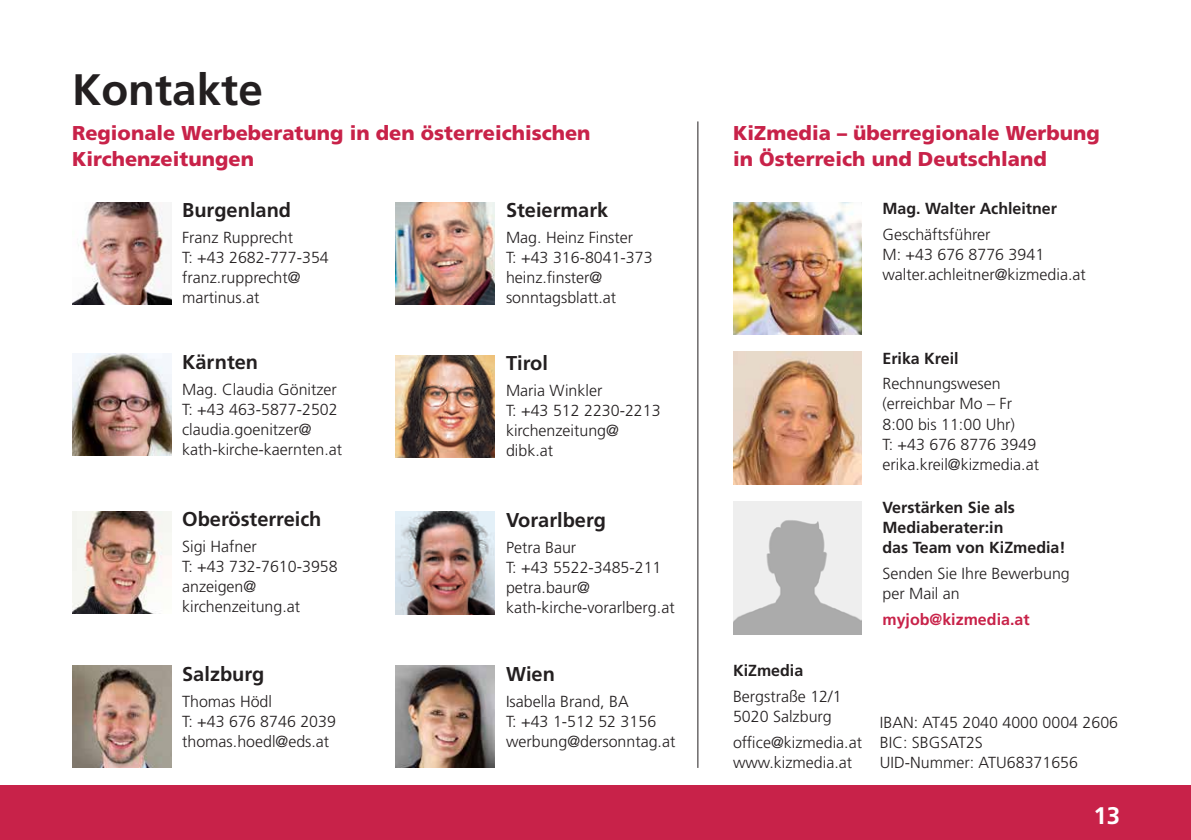
<style>
.page{position:relative;width:1191px;height:840px;background:#fff}
.page>*{position:absolute;margin:0;border:0;box-sizing:border-box;transform-origin:0 0}
.t1{font:700 44px "Frutiger LT Std";color:#231f20}
.t2{font:700 24px "Frutiger LT Std";color:#fff}
.t3{font:900 20px/26px "Frutiger LT Std";color:#c82249}
.t4{font:700 20px "Frutiger LT Std";color:#231f20}
.t5{font:300 16px/20px "Frutiger LT Std";color:#231f20}
.t6{font:700 16px/20px "Frutiger LT Std";color:#231f20}
.t7{font:700 16px "Frutiger LT Std";color:#c82249}
</style>
<div class="page">
<img style="left:733px;top:202px;width:129px;height:132px">
<img style="left:396px;top:511px;width:99px;height:102px">
<img style="left:396px;top:355px;width:99px;height:102px">
<img style="left:72px;top:511px;width:99px;height:102px">
<img style="left:72px;top:353px;width:99px;height:102px">
<img style="left:396px;top:202px;width:99px;height:102px">
<img style="left:396px;top:665px;width:99px;height:102px">
<img style="left:72px;top:202px;width:99px;height:102px">
<hr style="left:697px;top:121px;width:1px;height:646px;background:#231f20">
<img style="left:733px;top:351px;width:129px;height:133px">
<img style="left:733px;top:501px;width:129px;height:132px">
<img style="left:72px;top:665px;width:99px;height:102px">
<div style="left:0;top:784px;width:1191px;height:55px;background:#c82249"></div>
<h1 class="t1" style="left:72px;top:64px;width:192px">Kontakte</h1>
<p class="t3" style="left:72px;top:120px;width:520px">Regionale Werbeberatung in den österreichischen<br>Kirchenzeitungen</p>
<p class="t4" style="left:182px;top:198px;width:110px">Burgenland</p>
<p class="t5" style="left:182px;top:227px;width:148px">Franz Rupprecht<br>T: +43 2682-777-354 franz.rupprecht@ martinus.at</p>
<p class="t4" style="left:182px;top:350px;width:77px">Kärnten</p>
<p class="t5" style="left:182px;top:379px;width:161px">Mag. Claudia Gönitzer<br>T: +43 463-5877-2502 claudia.goenitzer@ kath-kirche-kaernten.at</p>
<p class="t4" style="left:182px;top:507px;width:141px">Oberösterreich</p>
<p class="t5" style="left:182px;top:536px;width:157px">Sigi Hafner<br>T: +43 732-7610-3958 anzeigen@ kirchenzeitung.at</p>
<p class="t4" style="left:182px;top:661px;width:84px">Salzburg</p>
<p class="t5" style="left:182px;top:690px;width:155px">Thomas Hödl<br>T: +43 676 8746 2039 thomas.hoedl@eds.at</p>
<p class="t4" style="left:506px;top:198px;width:104px">Steiermark</p>
<p class="t5" style="left:506px;top:227px;width:148px">Mag. Heinz Finster<br>T: +43 316-8041-373 heinz.finster@ sonntagsblatt.at</p>
<p class="t4" style="left:506px;top:351px;width:43px">Tirol</p>
<p class="t5" style="left:506px;top:380px;width:156px">Maria Winkler<br>T: +43 512 2230-2213 kirchenzeitung@ dibk.at</p>
<p class="t4" style="left:506px;top:508px;width:102px">Vorarlberg</p>
<p class="t5" style="left:506px;top:537px;width:170px">Petra Baur<br>T: +43 5522-3485-211 petra.baur@ kath-kirche-vorarlberg.at</p>
<p class="t4" style="left:506px;top:661px;width:50px">Wien</p>
<p class="t5" style="left:506px;top:690px;width:171px">Isabella Brand, BA<br>T: +43 1-512 52 3156 werbung@dersonntag.at</p>
<p class="t3" style="left:733px;top:120px;width:368px">KiZmedia – überregionale Werbung in Österreich und Deutschland</p>
<p class="t6" style="left:882px;top:198px;width:176px">Mag. Walter Achleitner</p>
<p class="t5" style="left:882px;top:224px;width:205px">Geschäftsführer<br>M: +43 676 8776 3941 walter.achleitner@kizmedia.at</p>
<p class="t6" style="left:733px;top:660px;width:72px">KiZmedia</p>
<p class="t5" style="left:733px;top:686px;width:110px">Bergstraße 12/1<br>5020 Salzburg</p>
<p class="t5" style="left:733px;top:732px;width:130px">office@kizmedia.at www.kizmedia.at</p>
<p class="t6" style="left:882px;top:348px;width:78px">Erika Kreil</p>
<p class="t5" style="left:882px;top:374px;width:158px">Rechnungswesen (erreichbar Mo – Fr<br>8:00 bis 11:00 Uhr)<br>T: +43 676 8776 3949 erika.kreil@kizmedia.at</p>
<p class="t6" style="left:882px;top:497px;width:185px">Verstärken Sie als<br>Mediaberater:in<br>das Team von KiZmedia!</p>
<p class="t5" style="left:882px;top:563px;width:189px">Senden Sie Ihre Bewerbung per Mail an</p>
<p class="t7" style="left:882px;top:609px;width:149px">myjob@kizmedia.at</p>
<p class="t5" style="left:880px;top:712px;width:240px">IBAN: AT45 2040 4000 0004 2606<br>BIC: SBGSAT2S<br>UID-Nummer: ATU68371656</p>
<h2 class="t2" style="left:1093px;top:801px;width:28px">13</h2>
</div>
